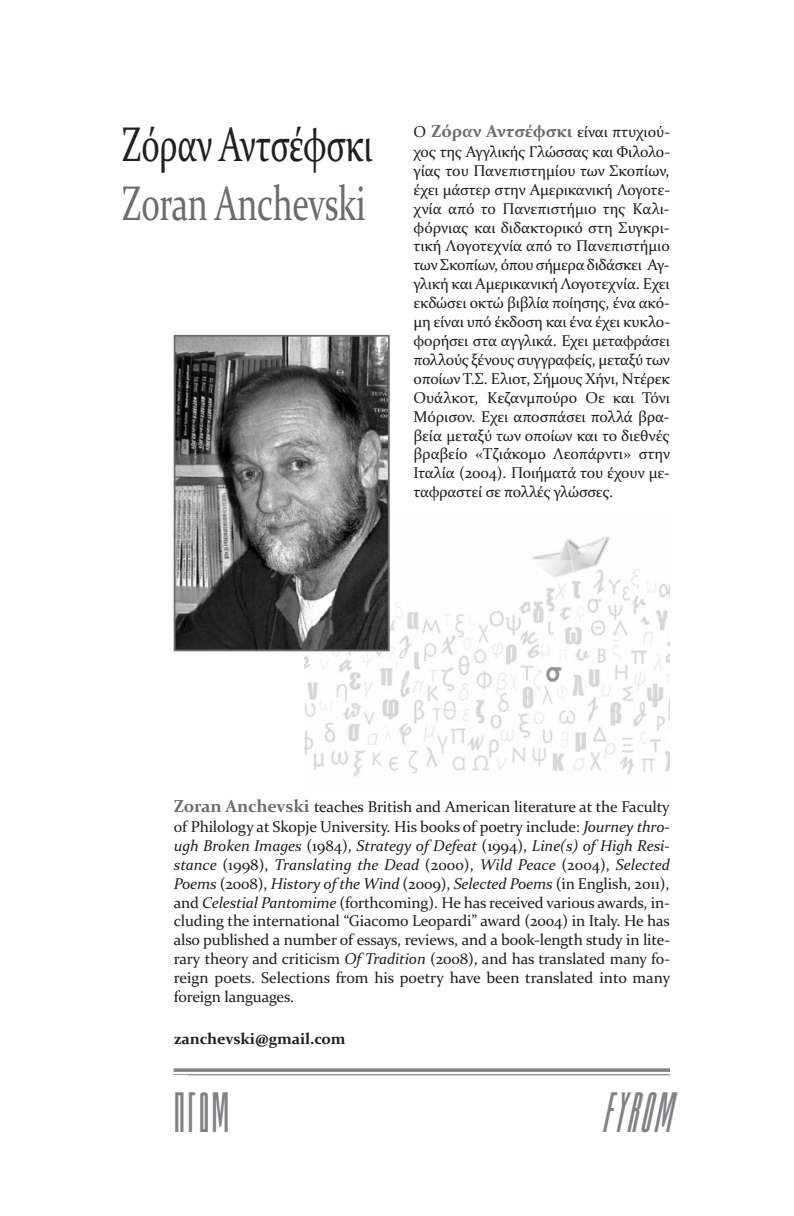
<style>
.page{position:relative;width:794px;height:1216px;background:#fff}
.page>*{position:absolute;margin:0;border:0;box-sizing:border-box;transform-origin:0 0}
.t1{font:49px "Constantia";letter-spacing:-.01em;color:#231f20;scale:.7 1}
.t2{font:49px "Constantia";letter-spacing:-.01em;color:#6c6d70;scale:.7 1}
.t3{font:italic 700 49px "CF Anteus Greek";color:#808285}
.t4{font:700 49px "CF Anteus Greek";color:#808285}
.t5{font:15.75px/18.9px "Constantia";letter-spacing:-.01em;color:#231f20;text-align:justify}
.t6{font:700 15.75px "Constantia";letter-spacing:-.01em;color:#231f20}
.s1{font-weight:700;font-size:17.5px;color:#6c6d70}
.s2{font-style:italic}
</style>
<div class="page">
<img style="left:304px;top:536px;width:366px;height:241px">
<hr style="left:174px;top:1068px;width:496px;height:3px;background:#808285">
<hr style="left:174px;top:1074px;width:496px;height:1px;background:#808285">
<img style="left:177px;top:338px;width:210px;height:310px">
<div style="left:174px;top:335px;width:216px;height:316px;border:2px solid #6c6d70"></div>
<h1 class="t1" style="left:122px;top:115px;width:359px">Ζόραν Αντσέφσκι</h1>
<h1 class="t2" style="left:122px;top:174px;width:350px">Zoran Anchevski</h1>
<p class="t5" style="left:413px;top:122px;width:258px">Ο <span class="s1">Zόραν Αντσέφσκι</span> είναι πτυχιού&shy;χος της Αγγλικής Γλώσσας και Φιλολο&shy;γίας του Πανεπιστημίου των Σκοπίων, έχει μάστερ στην Αμερικανική Λογοτε&shy;χνία από το Πανεπιστήμιο της Καλι&shy;φόρνιας και διδακτορικό στη Συγκρι&shy;τική Λογοτεχνία από το Πανεπιστήμιο των Σκοπίων, όπου σήμερα διδάσκει Αγ&shy;γλική και Αμερικανική Λογoτεχνία. Εχει εκδώσει οκτώ βιβλία ποίησης, ένα ακό&shy;μη είναι υπό έκδοση και ένα έχει κυκλο&shy;φορήσει στα αγγλικά. Εχει μεταφράσει πολλούς ξένους συγγραφείς, μεταξύ των οποίων Τ.Σ. Ελιοτ, Σήμους Χήνι, Ντέρεκ Ουάλκοτ, Κεζανμπούρο Οε και Τόνι Μόρισον. Εχει αποσπάσει πολλά βρα&shy;βεία μεταξύ των οποίων και το διεθνές βραβείο «Τζιάκομο Λεοπάρντι» στην Ιταλία (2004). Ποιήματά του έχουν με&shy;ταφραστεί σε πολλές γλώσσες.</p>
<p class="t5" style="left:174px;top:797px;width:498px"><span class="s1">Zoran Anchevski</span> teaches British and American literature at the Faculty of Philology at Skopje University. His books of poetry include: <span class="s2">Journey thro&shy;ugh Broken Images</span> (1984), <span class="s2">Strategy of Defeat</span> (1994), <span class="s2">Line(s) of High Resi&shy;stance</span> (1998), <span class="s2">Translating the Dead</span> (2000), <span class="s2">Wild Peace</span> (2004), <span class="s2">Selected Poems</span> (2008), <span class="s2">History of the Wind</span> (2009), <span class="s2">Selected Poems</span> (in English, 2011), and <span class="s2">Celestial Pantomime</span> (forthcoming). He has received various awards, in&shy;cluding the international “Giacomo Leopardi” award (2004) in Italy. He has also published a number of essays, reviews, and a book-length study in lite&shy;rary theory and criticism <span class="s2">Of Tradition</span> (2008), and has translated many fo&shy;reign poets. Selections from his poetry have been translated into many foreign languages.</p>
<p class="t6" style="left:174px;top:1029px;width:173px">zanchevski@gmail.com</p>
<h1 class="t4" style="left:174px;top:1087px;width:57px">ΠΓ∆Μ</h1>
<h1 class="t3" style="left:601px;top:1087px;width:81px">FYROM</h1>
</div>
